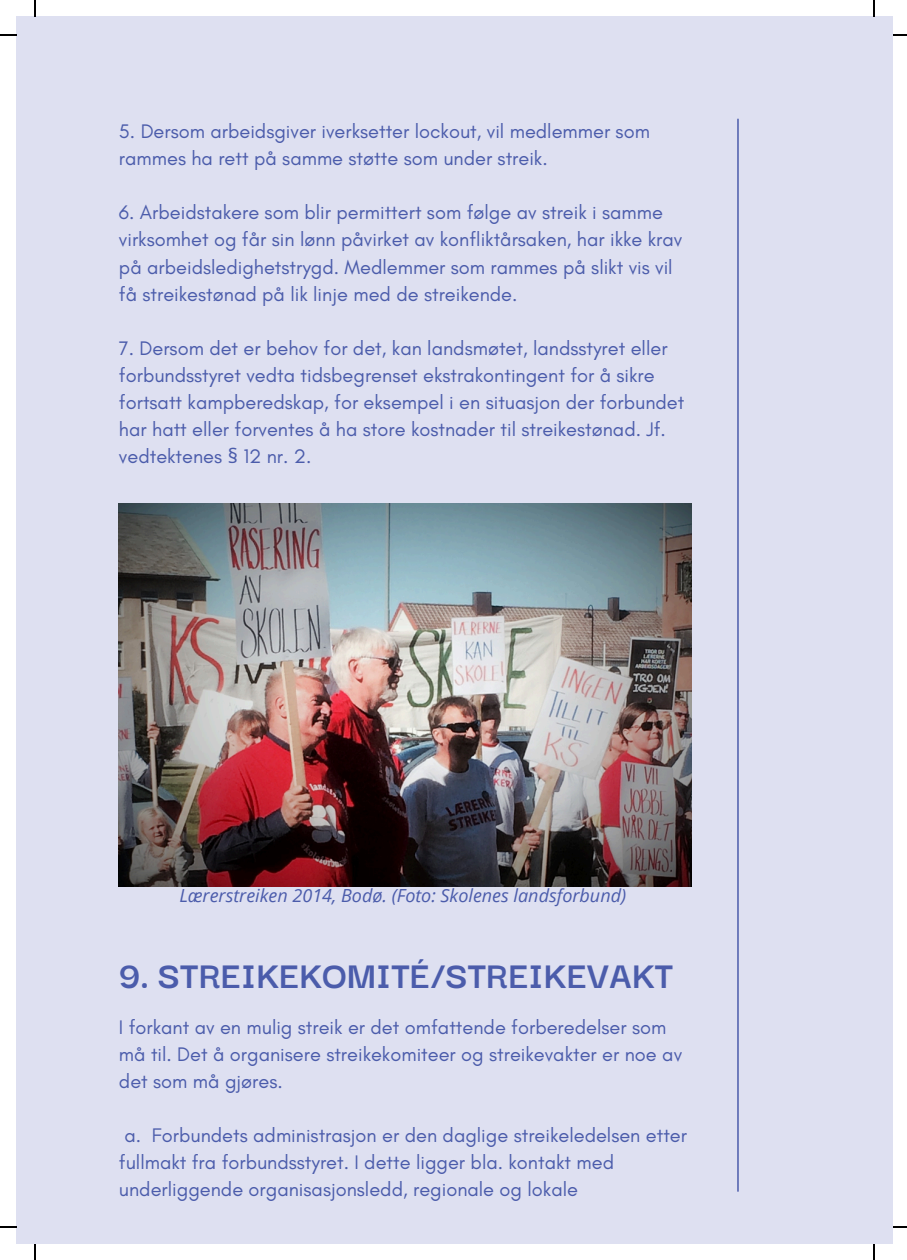
<style>
.page{position:relative;width:907px;height:1260px;background:#fff}
.page>*{position:absolute;margin:0;border:0;box-sizing:border-box;transform-origin:0 0}
.t1{font:700 40px "Darker Grotesque";color:#4b5cab}
.t2{font:20px/27px "Glacial Indifference";color:#4b5cab}
.t3{font:italic 18px "Open Sans";color:#4b5cab}
.s1{font-family:"Noto Sans"}
</style>
<div class="page">
<div style="left:17px;top:16px;width:876px;height:1228px;background:#dee0f1"></div>
<hr style="left:737px;top:119px;width:1px;height:1071px;background:#4b5cab">
<img style="left:118px;top:503px;width:573px;height:382px">
<svg style="left:35px;top:0;width:1px;height:17px"></svg>
<svg style="left:0;top:35px;width:17px;height:1px"></svg>
<svg style="left:873px;top:0;width:2px;height:17px"></svg>
<svg style="left:893px;top:35px;width:14px;height:1px"></svg>
<svg style="left:35px;top:1244px;width:1px;height:15px"></svg>
<svg style="left:0;top:1226px;width:17px;height:1px"></svg>
<svg style="left:873px;top:1244px;width:2px;height:15px"></svg>
<svg style="left:893px;top:1226px;width:14px;height:1px"></svg>
<p class="t2" style="left:119px;top:118px;width:532px">5. Dersom arbeidsgiver iverksetter lockout, vil medlemmer som rammes ha rett på samme støtte som under streik.</p>
<p class="t2" style="left:119px;top:199px;width:565px">6. Arbeidstakere som blir permittert som følge av streik i samme virksomhet og får sin lønn påvirket av konfliktårsaken, har ikke krav på arbeidsledighetstrygd. Medlemmer som rammes på slikt vis vil få streikestønad på lik linje med de streikende.</p>
<p class="t2" style="left:119px;top:334px;width:567px">7. Dersom det er behov for det, kan landsmøtet, landsstyret eller forbundsstyret vedta tidsbegrenset ekstrakontingent for å sikre fortsatt kampberedskap, for eksempel i en situasjon der forbundet har hatt eller forventes å ha store kostnader til streikestønad. Jf. vedtektenes <span class="s1">§</span> 12 nr. 2.</p>
<p class="t3" style="left:179px;top:882px;width:448px">Lærerstreiken 2014, Bodø. (Foto: Skolenes landsforbund)</p>
<p class="t1" style="left:119px;top:945px;width:556px">9. STREIKEKOMITÉ/STREIKEVAKT</p>
<p class="t2" style="left:119px;top:1013px;width:564px">I forkant av en mulig streik er det omfattende forberedelser som må til. Det å organisere streikekomiteer og streikevakter er noe av det som må gjøres.</p>
<p class="t2" style="left:119px;top:1121px;width:569px">a. Forbundets administrasjon er den daglige streikeledelsen etter fullmakt fra forbundsstyret. I dette ligger bla. kontakt med underliggende organisasjonsledd, regionale og lokale</p>
</div>
